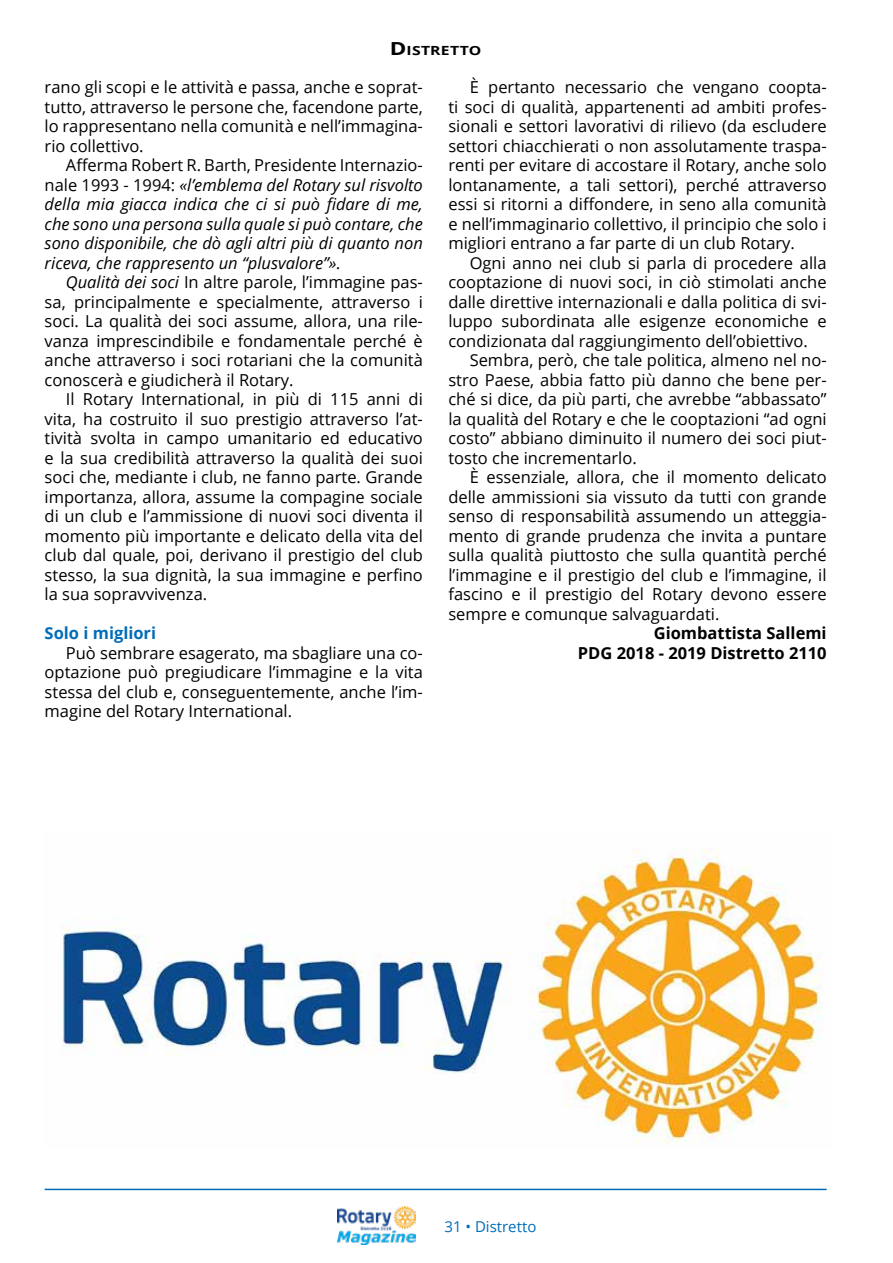
<style>
.page{position:relative;width:893px;height:1263px;background:#fff}
.page>*{position:absolute;margin:0;border:0;box-sizing:border-box;transform-origin:0 0}
.t1{font:16.5px "Open Sans";color:#000}
.t2{font:italic 16.5px "Open Sans";color:#000}
.t3{font:700 16.5px "Open Sans";color:#000}
.t4{font:700 16.5px "Open Sans";color:#006db8}
.t5{font:15px "Open Sans";color:#006db8}
.t6{font:700 12.6px "Open Sans";letter-spacing:.015em;color:#000;scale:1.25 1}
.s1{font-size:18px}
.s2{font-style:normal}
.s3{font-style:italic}
</style>
<div class="page">
<img style="left:337px;top:1206px;width:79px;height:39px">
<hr style="left:45px;top:1189px;width:782px;height:1px;background:#006db8">
<img style="left:61px;top:848px;width:761px;height:295px">
<p class="t6" style="left:390px;top:42px;width:75px"><span class="s1">D</span>ISTRETTO</p>
<p class="t1" style="left:45px;top:76px;width:380px">rano gli scopi e le attività e passa, anche e soprat-</p>
<p class="t1" style="left:45px;top:95px;width:380px">tutto, attraverso le persone che, facendone parte,</p>
<p class="t1" style="left:45px;top:115px;width:380px">lo rappresentano nella comunità e nell’immagina-</p>
<p class="t1" style="left:45px;top:134px;width:101px">rio collettivo.</p>
<p class="t1" style="left:66px;top:154px;width:358px">Afferma Robert R. Barth, Presidente Internazio-</p>
<p class="t2" style="left:45px;top:173px;width:380px"><span class="s2">nale 1993 - 1994:</span> «l’emblema del Rotary sul risvolto</p>
<p class="t2" style="left:45px;top:193px;width:380px">della mia giacca indica che ci si può fidare di me,</p>
<p class="t2" style="left:45px;top:212px;width:380px">che sono una persona sulla quale si può contare, che</p>
<p class="t2" style="left:45px;top:232px;width:380px">sono disponibile, che dò agli altri più di quanto non</p>
<p class="t2" style="left:45px;top:251px;width:298px">riceva, che rappresento un “plusvalore”».</p>
<p class="t1" style="left:66px;top:271px;width:358px"><span class="s3">Qualità dei soci</span> In altre parole, l’immagine pas-</p>
<p class="t1" style="left:45px;top:290px;width:380px">sa, principalmente e specialmente, attraverso i</p>
<p class="t1" style="left:45px;top:310px;width:380px">soci. La qualità dei soci assume, allora, una rile-</p>
<p class="t1" style="left:45px;top:329px;width:380px">vanza imprescindibile e fondamentale perché è</p>
<p class="t1" style="left:45px;top:349px;width:380px">anche attraverso i soci rotariani che la comunità</p>
<p class="t1" style="left:45px;top:368px;width:250px">conoscerà e giudicherà il Rotary.</p>
<p class="t1" style="left:66px;top:388px;width:358px">Il Rotary International, in più di 115 anni di</p>
<p class="t1" style="left:45px;top:407px;width:380px">vita, ha costruito il suo prestigio attraverso l’at-</p>
<p class="t1" style="left:45px;top:427px;width:380px">tività svolta in campo umanitario ed educativo</p>
<p class="t1" style="left:45px;top:446px;width:380px">e la sua credibilità attraverso la qualità dei suoi</p>
<p class="t1" style="left:45px;top:466px;width:380px">soci che, mediante i club, ne fanno parte. Grande</p>
<p class="t1" style="left:45px;top:485px;width:380px">importanza, allora, assume la compagine sociale</p>
<p class="t1" style="left:45px;top:505px;width:380px">di un club e l’ammissione di nuovi soci diventa il</p>
<p class="t1" style="left:45px;top:524px;width:380px">momento più importante e delicato della vita del</p>
<p class="t1" style="left:45px;top:544px;width:380px">club dal quale, poi, derivano il prestigio del club</p>
<p class="t1" style="left:45px;top:563px;width:380px">stesso, la sua dignità, la sua immagine e perfino</p>
<p class="t1" style="left:45px;top:583px;width:164px">la sua sopravvivenza.</p>
<p class="t4" style="left:45px;top:622px;width:113px">Solo i migliori</p>
<p class="t1" style="left:66px;top:641px;width:358px">Può sembrare esagerato, ma sbagliare una co-</p>
<p class="t1" style="left:45px;top:661px;width:380px">optazione può pregiudicare l’immagine e la vita</p>
<p class="t1" style="left:45px;top:680px;width:380px">stessa del club e, conseguentemente, anche l’im-</p>
<p class="t1" style="left:45px;top:700px;width:249px">magine del Rotary International.</p>
<p class="t1" style="left:470px;top:76px;width:358px">È pertanto necessario che vengano coopta-</p>
<p class="t1" style="left:448px;top:95px;width:380px">ti soci di qualità, appartenenti ad ambiti profes-</p>
<p class="t1" style="left:448px;top:115px;width:380px">sionali e settori lavorativi di rilievo (da escludere</p>
<p class="t1" style="left:448px;top:134px;width:380px">settori chiacchierati o non assolutamente traspa-</p>
<p class="t1" style="left:448px;top:154px;width:380px">renti per evitare di accostare il Rotary, anche solo</p>
<p class="t1" style="left:448px;top:173px;width:380px">lontanamente, a tali settori), perché attraverso</p>
<p class="t1" style="left:448px;top:193px;width:380px">essi si ritorni a diffondere, in seno alla comunità</p>
<p class="t1" style="left:448px;top:212px;width:380px">e nell’immaginario collettivo, il principio che solo i</p>
<p class="t1" style="left:448px;top:232px;width:348px">migliori entrano a far parte di un club Rotary.</p>
<p class="t1" style="left:470px;top:251px;width:358px">Ogni anno nei club si parla di procedere alla</p>
<p class="t1" style="left:448px;top:271px;width:380px">cooptazione di nuovi soci, in ciò stimolati anche</p>
<p class="t1" style="left:448px;top:290px;width:380px">dalle direttive internazionali e dalla politica di svi-</p>
<p class="t1" style="left:448px;top:310px;width:380px">luppo subordinata alle esigenze economiche e</p>
<p class="t1" style="left:448px;top:329px;width:361px">condizionata dal raggiungimento dell’obiettivo.</p>
<p class="t1" style="left:470px;top:349px;width:358px">Sembra, però, che tale politica, almeno nel no-</p>
<p class="t1" style="left:448px;top:368px;width:380px">stro Paese, abbia fatto più danno che bene per-</p>
<p class="t1" style="left:448px;top:388px;width:380px">ché si dice, da più parti, che avrebbe “abbassato”</p>
<p class="t1" style="left:448px;top:407px;width:380px">la qualità del Rotary e che le cooptazioni “ad ogni</p>
<p class="t1" style="left:448px;top:427px;width:380px">costo” abbiano diminuito il numero dei soci piut-</p>
<p class="t1" style="left:448px;top:446px;width:190px">tosto che incrementarlo.</p>
<p class="t1" style="left:470px;top:466px;width:358px">È essenziale, allora, che il momento delicato</p>
<p class="t1" style="left:448px;top:485px;width:380px">delle ammissioni sia vissuto da tutti con grande</p>
<p class="t1" style="left:448px;top:505px;width:380px">senso di responsabilità assumendo un atteggia-</p>
<p class="t1" style="left:448px;top:524px;width:380px">mento di grande prudenza che invita a puntare</p>
<p class="t1" style="left:448px;top:544px;width:380px">sulla qualità piuttosto che sulla quantità perché</p>
<p class="t1" style="left:448px;top:563px;width:380px">l’immagine e il prestigio del club e l’immagine, il</p>
<p class="t1" style="left:448px;top:583px;width:380px">fascino e il prestigio del Rotary devono essere</p>
<p class="t1" style="left:448px;top:602px;width:273px">sempre e comunque salvaguardati.</p>
<p class="t3" style="left:654px;top:622px;width:174px">Giombattista Sallemi</p>
<p class="t3" style="left:578px;top:641px;width:250px">PDG 2018 - 2019 Distretto 2110</p>
<p class="t5" style="left:444px;top:1216px;width:93px">31 • Distretto</p>
</div>
